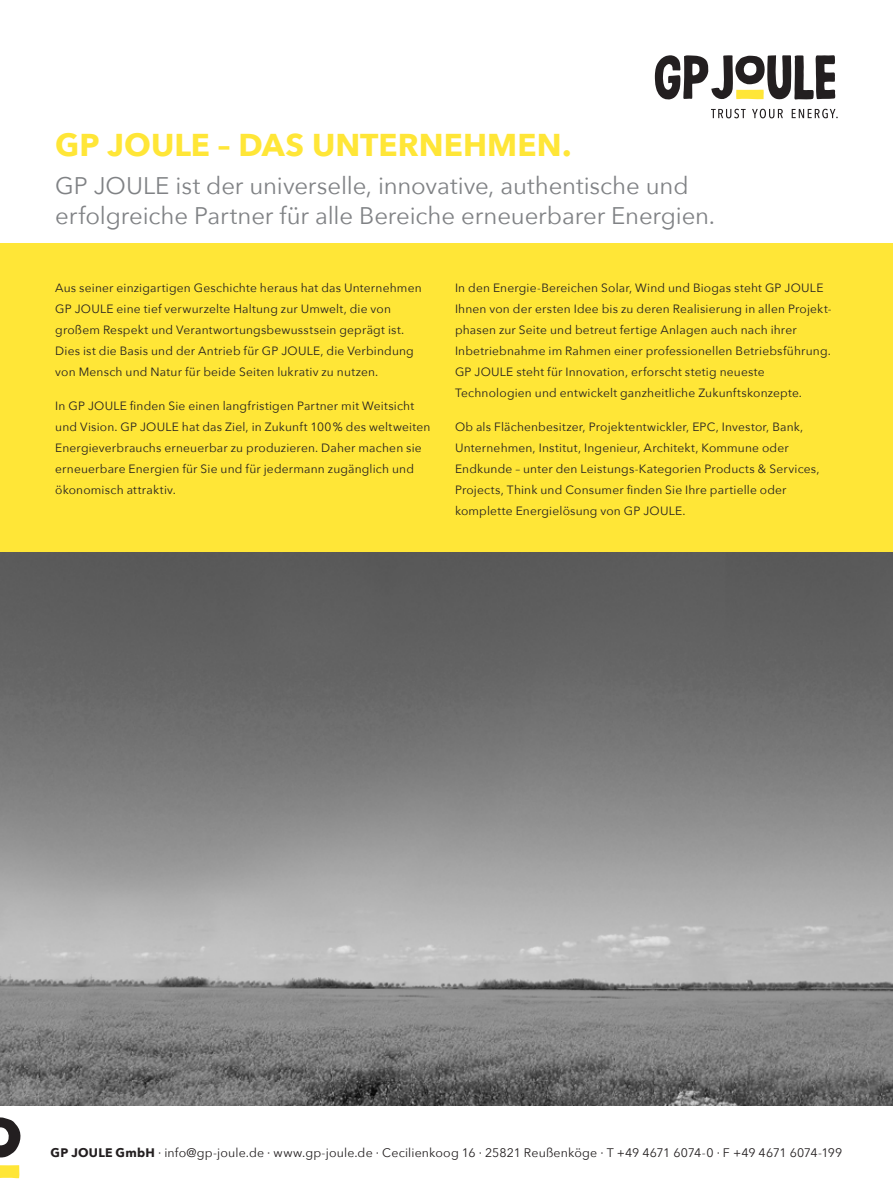
<style>
.page{position:relative;width:893px;height:1191px;background:#fff}
.page>*{position:absolute;margin:0;border:0;box-sizing:border-box;transform-origin:0 0}
.t1{font:700 31.5px "Avenir Next";letter-spacing:.005em;color:#ffe637}
.t2{font:24px/30px "Avenir Next";letter-spacing:-.005em;color:#808285}
.t3{font:12.3px "Avenir Next";letter-spacing:.01em;color:#231f20}
.t4{font:12px/21px "Avenir Next";letter-spacing:.015em;color:#231f20}
.s1{font-weight:700}
</style>
<div class="page">
<div style="left:0;top:244px;width:893px;height:309px;background:#ffe637"></div>
<img style="left:0;top:553px;width:893px;height:553px">
<svg style="left:0;top:1165px;width:19px;height:13px"></svg>
<svg style="left:0;top:1117px;width:20px;height:40px"></svg>
<svg style="left:655px;top:55px;width:181px;height:45px"></svg>
<svg style="left:711px;top:109px;width:35px;height:9px"></svg>
<svg style="left:752px;top:109px;width:31px;height:9px"></svg>
<svg style="left:792px;top:109px;width:46px;height:9px"></svg>
<h1 class="t1" style="left:55px;top:117px;width:518px">GP JOULE – DAS UNTERNEHMEN.</h1>
<h2 class="t2" style="left:55px;top:170px;width:661px">GP JOULE ist der universelle, innovative, authentische und erfolgreiche Partner für alle Bereiche erneuerbarer Energien.</h2>
<p class="t4" style="left:55px;top:277px;width:368px">Aus seiner einzigartigen Geschichte heraus hat das Unternehmen GP JOULE eine tief verwurzelte Haltung zur Umwelt, die von großem Respekt und Verantwortungsbewusstsein geprägt ist.<br>Dies ist die Basis und der Antrieb für GP JOULE, die Verbindung von Mensch und Natur für beide Seiten lukrativ zu nutzen.</p>
<p class="t4" style="left:55px;top:395px;width:377px">In GP JOULE finden Sie einen langfristigen Partner mit Weitsicht und Vision. GP JOULE hat das Ziel, in Zukunft 100% des weltweiten Energieverbrauchs erneuerbar zu produzieren. Daher machen sie erneuerbare Energien für Sie und für jedermann zugänglich und ökonomisch attraktiv.</p>
<p class="t4" style="left:455px;top:277px;width:377px">In den Energie-Bereichen Solar, Wind und Biogas steht GP JOULE Ihnen von der ersten Idee bis zu deren Realisierung in allen Projekt&shy;phasen zur Seite und betreut fertige Anlagen auch nach ihrer Inbetriebnahme im Rahmen einer professionellen Betriebsführung.<br>GP JOULE steht für Innovation, erforscht stetig neueste Technologien und entwickelt ganzheitliche Zukunftskonzepte.</p>
<p class="t4" style="left:455px;top:416px;width:366px">Ob als Flächenbesitzer, Projektentwickler, EPC, Investor, Bank, Unternehmen, Institut, Ingenieur, Architekt, Kommune oder Endkunde – unter den Leistungs-Kategorien Products &amp; Services, Projects, Think und Consumer finden Sie Ihre partielle oder komplette Energielösung von GP JOULE.</p>
<p class="t3" style="left:51px;top:1142px;width:793px"><span class="s1">GP JOULE GmbH</span> · info@gp-joule.de · www.gp-joule.de · Cecilienkoog 16 · 25821 Reußenköge · T +49 4671 6074-0 · F +49 4671 6074-199</p>
</div>
